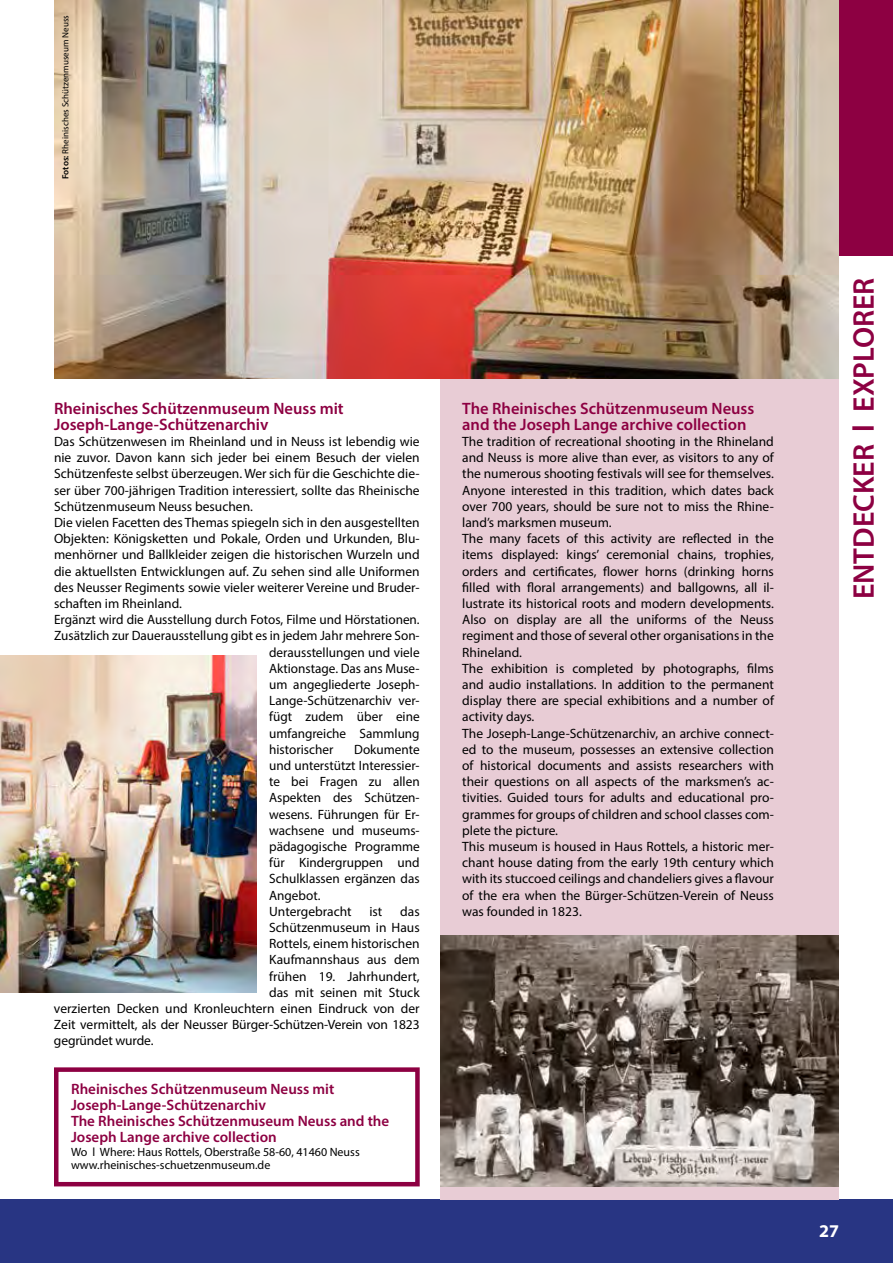
<style>
.page{position:relative;width:893px;height:1263px;background:#fff}
.page>*{position:absolute;margin:0;border:0;box-sizing:border-box;transform-origin:0 0}
.t1{font:600 30px "Myriad Pro";color:#8d0042}
.t2{font:700 18px "Myriad Pro";color:#fff}
.t3{font:600 16.5px/16.2px "Myriad Pro";color:#8d0042}
.t4{font:600 15px/16.2px "Myriad Pro";color:#8d0042}
.t5{font:13.5px/16.2px "Myriad Pro";color:#000}
.t6{font:12px/13.5px "Myriad Pro";color:#000}
.t7{font:9px "Myriad Pro";color:#000}
.s1{font-weight:600}
</style>
<div class="page">
<div style="left:0;top:1199px;width:893px;height:64px;background:#283583"></div>
<div style="left:441px;top:0;width:398px;height:1199px;background:#e8ccd5"></div>
<div style="left:839px;top:0;width:54px;height:255px;background:#8d0042"></div>
<img style="left:54px;top:0;width:785px;height:378px">
<img style="left:441px;top:935px;width:398px;height:251px">
<img style="left:0;top:656px;width:256px;height:337px">
<div style="left:54px;top:1067px;width:366px;height:119px;background:#fff;border:4px solid #8d0042"></div>
<p class="t7" style="left:60px;top:179px;width:165px;rotate:-90deg"><span class="s1">Fotos:</span> Rheinisches Schützenmuseum Neuss</p>
<p class="t3" style="left:54px;top:399px;width:291px">Rheinisches Schützenmuseum Neuss mit<br>Joseph-Lange-Schützenarchiv</p>
<p class="t5" style="left:54px;top:433px;width:367px">Das Schützenwesen im Rheinland und in Neuss ist lebendig wie</p>
<p class="t5" style="left:54px;top:449px;width:367px">nie zuvor. Davon kann sich jeder bei einem Besuch der vielen</p>
<p class="t5" style="left:54px;top:465px;width:367px">Schützenfeste selbst überzeugen. Wer sich für die Geschichte die-</p>
<p class="t5" style="left:54px;top:482px;width:367px">ser über 700-jährigen Tradition interessiert, sollte das Rheinische</p>
<p class="t5" style="left:54px;top:498px;width:200px">Schützenmuseum Neuss besuchen.</p>
<p class="t5" style="left:54px;top:514px;width:367px">Die vielen Facetten des Themas spiegeln sich in den ausgestellten</p>
<p class="t5" style="left:54px;top:530px;width:367px">Objekten: Königsketten und Pokale, Orden und Urkunden, Blu-</p>
<p class="t5" style="left:54px;top:546px;width:367px">menhörner und Ballkleider zeigen die historischen Wurzeln und</p>
<p class="t5" style="left:54px;top:563px;width:367px">die aktuellsten Entwicklungen auf. Zu sehen sind alle Uniformen</p>
<p class="t5" style="left:54px;top:579px;width:367px">des Neusser Regiments sowie vieler weiterer Vereine und Bruder-</p>
<p class="t5" style="left:54px;top:595px;width:130px">schaften im Rheinland.</p>
<p class="t5" style="left:54px;top:611px;width:367px">Ergänzt wird die Ausstellung durch Fotos, Filme und Hörstationen.</p>
<p class="t5" style="left:54px;top:627px;width:367px">Zusätzlich zur Dauerausstellung gibt es in jedem Jahr mehrere Son-</p>
<p class="t5" style="left:269px;top:644px;width:152px">derausstellungen und viele</p>
<p class="t5" style="left:269px;top:660px;width:152px">Aktionstage. Das ans Muse-</p>
<p class="t5" style="left:269px;top:676px;width:152px">um angegliederte Joseph-</p>
<p class="t5" style="left:269px;top:692px;width:152px">Lange-Schützenarchiv ver-</p>
<p class="t5" style="left:269px;top:708px;width:152px">fügt zudem über eine</p>
<p class="t5" style="left:269px;top:725px;width:152px">umfangreiche Sammlung</p>
<p class="t5" style="left:269px;top:741px;width:66px">historischer</p>
<p class="t5" style="left:269px;top:741px;width:152px;text-indent:85px">Dokumente und unterstützt Interessier&shy;te bei Fragen zu allen<br>Aspekten des Schützen&shy;wesens. Führungen für Er&shy;wachsene und museums&shy;pädagogische Programme für Kindergruppen und<br>Schulklassen ergänzen das<br>Angebot.<br>Untergebracht</p>
<p class="t5" style="left:369px;top:903px;width:14px">ist</p>
<p class="t5" style="left:400px;top:903px;width:21px">das</p>
<p class="t5" style="left:269px;top:919px;width:152px">Schützenmuseum in Haus</p>
<p class="t5" style="left:269px;top:935px;width:152px">Rottels, einem historischen</p>
<p class="t5" style="left:269px;top:951px;width:152px">Kaufmannshaus aus dem</p>
<p class="t5" style="left:269px;top:968px;width:152px">frühen 19. Jahrhundert,</p>
<p class="t5" style="left:269px;top:984px;width:152px">das mit seinen mit Stuck</p>
<p class="t5" style="left:54px;top:1000px;width:367px">verzierten Decken und Kronleuchtern einen Eindruck von der</p>
<p class="t5" style="left:54px;top:1016px;width:367px">Zeit vermittelt, als der Neusser Bürger-Schützen-Verein von 1823</p>
<p class="t5" style="left:54px;top:1032px;width:101px">gegründet wurde.</p>
<p class="t4" style="left:71px;top:1080px;width:320px">Rheinisches Schützenmuseum Neuss mit Joseph-Lange-Schützenarchiv<br>The Rheinisches Schützenmuseum Neuss and the Joseph Lange archive collection</p>
<p class="t6" style="left:71px;top:1145px;width:290px">Wo l Where: Haus Rottels, Oberstraße 58-60, 41460 Neuss www.rheinisches-schuetzenmuseum.de</p>
<p class="t3" style="left:462px;top:399px;width:294px">The Rheinisches Schützenmuseum Neuss and the Joseph Lange archive collection</p>
<p class="t5" style="left:462px;top:433px;width:313px">The tradition of recreational shooting in the Rhineland and Neuss is more alive than ever, as visitors to any of the numerous shooting festivals will see for themselves.<br>Anyone interested in this tradition, which dates back over 700 years, should be sure not to miss the Rhine&shy;land’s marksmen museum.<br>The many facets of this activity are reflected in the items displayed: kings’ ceremonial chains, trophies, orders and certificates, flower horns (drinking horns filled with floral arrangements) and ballgowns, all il&shy;lustrate its historical roots and modern developments.<br>Also on display are all the uniforms of the Neuss regiment and those of several other organisations in the Rhineland.<br>The exhibition is completed by photographs, films and audio installations. In addition to the permanent display there are special exhibitions and a number of activity days.<br>The Joseph-Lange-Schützenarchiv, an archive connect&shy;ed to the museum, possesses an extensive collection of historical documents and assists researchers with their questions on all aspects of the marksmen’s ac&shy;tivities. Guided tours for adults and educational pro&shy;grammes for groups of children and school classes com&shy;plete the picture.<br>This museum is housed in Haus Rottels, a historic mer&shy;chant house dating from the early 19th century which with its stuccoed ceilings and chandeliers gives a flavour of the era when the Bürger-Schützen-Verein of Neuss was founded in 1823.</p>
<h1 class="t1" style="left:844px;top:599px;width:323px;rotate:-90deg">ENTDECKER l EXPLORER</h1>
<h2 class="t2" style="left:819px;top:1219px;width:21px">27</h2>
</div>
